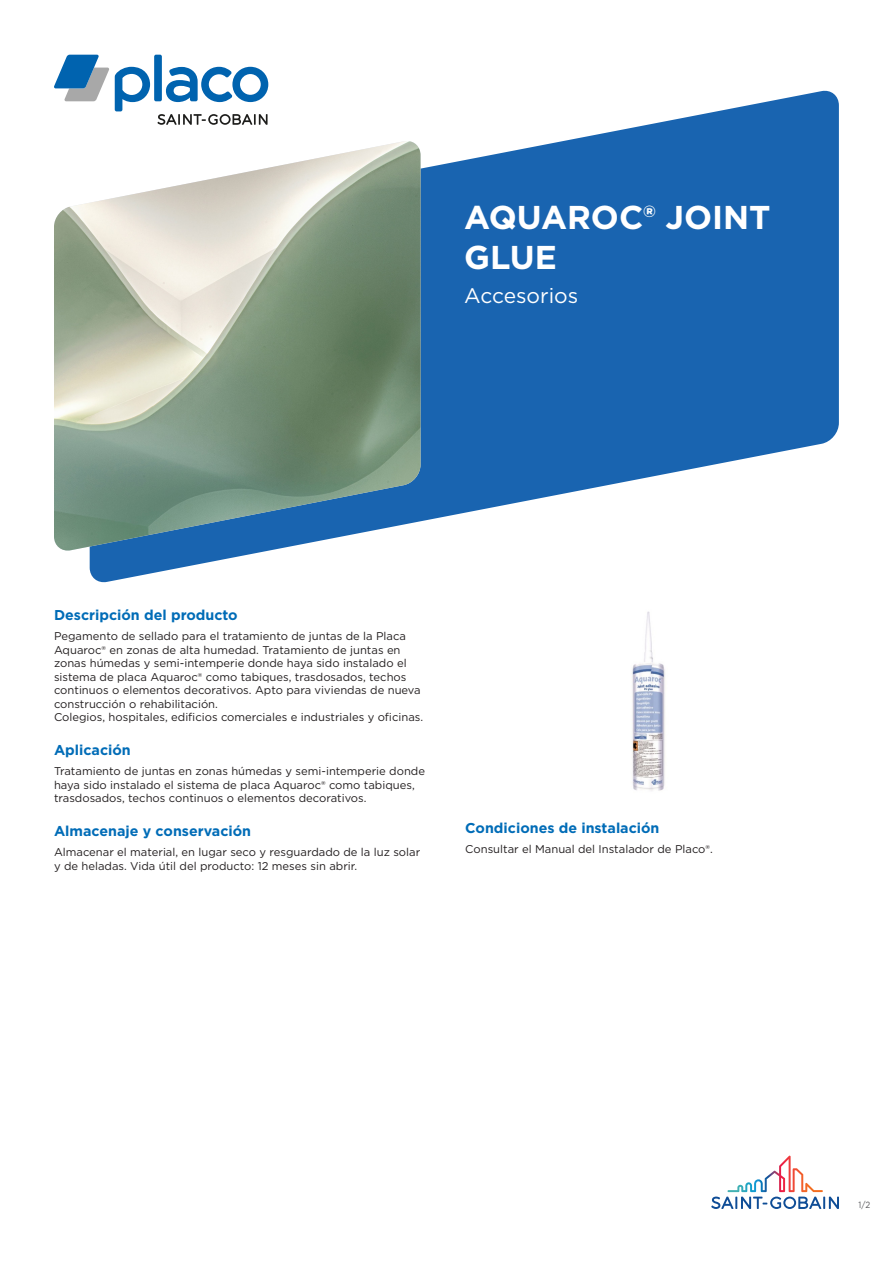
<style>
.page{position:relative;width:893px;height:1263px;background:#fff}
.page>*{position:absolute;margin:0;border:0;box-sizing:border-box;transform-origin:0 0}
.Product_Name{font:700 33px/39.6px "Gotham";color:#fff}
.A-Product_Descriptio{font:21px "Gotham";color:#fff}
.Longname{font:700 14.25px "Gotham";color:#006cb7}
.Value{font:11.25px/13.5px "Gotham";color:#231f20}
.t1{font:9px "Gotham";color:#57585a;scale:.9 1}
</style>
<div class="page">
<svg style="left:711px;top:1156px;width:128px;height:53px"></svg>
<svg style="left:54px;top:55px;width:55px;height:46px"></svg>
<div style="left:154px;top:55px;width:8px;height:46px;background:#0063af;border-radius:2px"></div>
<svg style="left:115px;top:67px;width:35px;height:22px"></svg>
<svg style="left:166px;top:67px;width:102px;height:22px"></svg>
<svg style="left:90px;top:89px;width:749px;height:494px;fill:#1964b0"></svg>
<img style="left:54px;top:141px;width:367px;height:411px">
<img style="left:631px;top:611px;width:34px;height:180px">
<p class="Product_Name" style="left:464px;top:198px;width:308px">AQUAROC® JOINT<br>GLUE</p>
<p class="A-Product_Descriptio" style="left:464px;top:282px;width:115px">Accesorios</p>
<p class="Longname" style="left:54px;top:606px;width:185px">Descripción del producto</p>
<p class="Value" style="left:54px;top:629px;width:371px">Pegamento de sellado para el tratamiento de juntas de la Placa Aquaroc® en zonas de alta humedad. Tratamiento de juntas en zonas húmedas y semi-intemperie donde haya sido instalado el sistema de placa Aquaroc® como tabiques, trasdosados, techos continuos o elementos decorativos. Apto para viviendas de nueva construcción o rehabilitación.<br>Colegios, hospitales, edificios comerciales e industriales y oficinas.</p>
<p class="Longname" style="left:54px;top:741px;width:78px">Aplicación</p>
<p class="Value" style="left:54px;top:764px;width:373px">Tratamiento de juntas en zonas húmedas y semi-intemperie donde haya sido instalado el sistema de placa Aquaroc® como tabiques, trasdosados, techos continuos o elementos decorativos.</p>
<p class="Longname" style="left:54px;top:822px;width:199px">Almacenaje y conservación</p>
<p class="Value" style="left:54px;top:845px;width:368px">Almacenar el material, en lugar seco y resguardado de la luz solar y de heladas. Vida útil del producto: 12 meses sin abrir.</p>
<p class="Longname" style="left:465px;top:819px;width:196px">Condiciones de instalación</p>
<p class="Value" style="left:465px;top:842px;width:249px">Consultar el Manual del Instalador de Placo®.</p>
<p class="t1" style="left:858px;top:1199px;width:15px">1/2</p>
</div>
